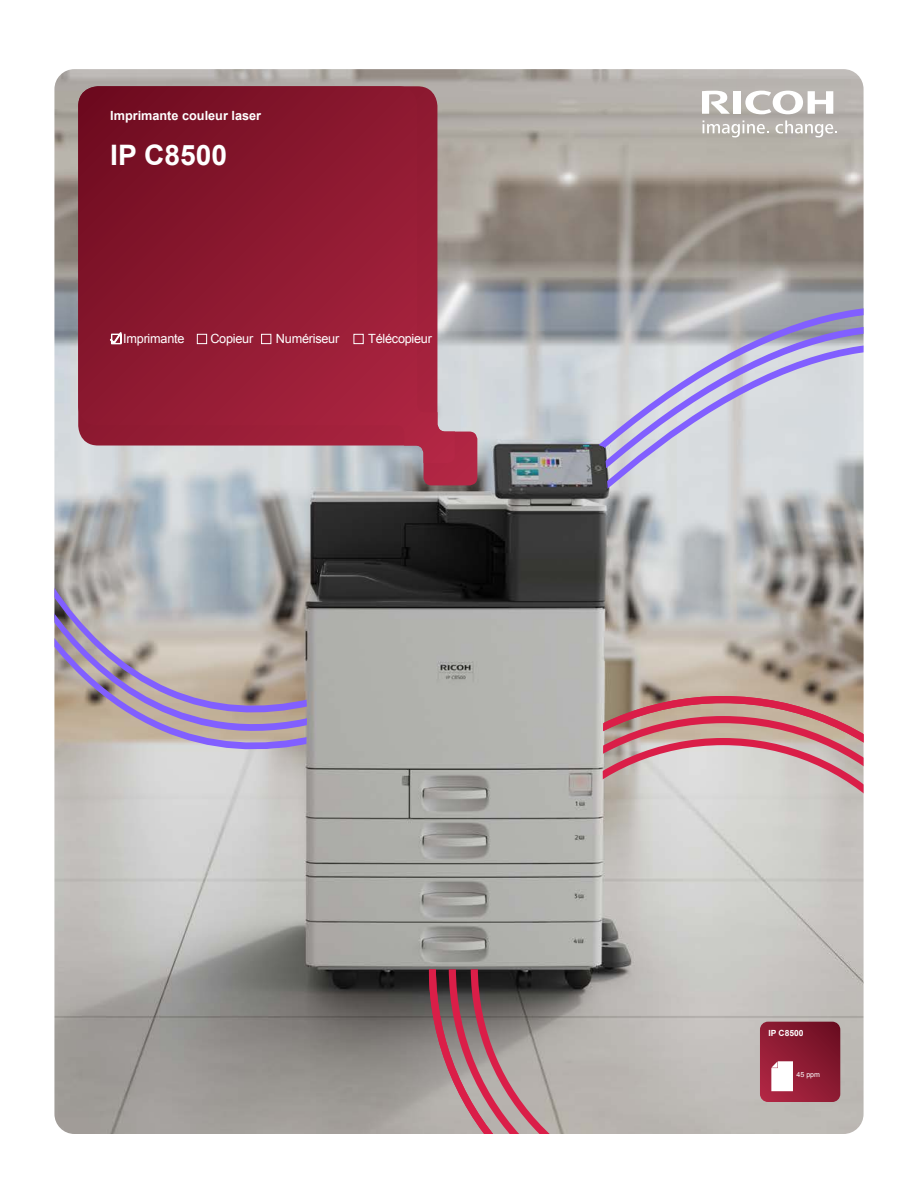
<style>
.page{position:relative;width:918px;height:1188px;background:#fff}
.page>*{position:absolute;margin:0;border:0;box-sizing:border-box;transform-origin:0 0}
.t1{font:700 28.2px "Arial";color:#fff}
.t2{font:12.75px "Arial";letter-spacing:-.02em;color:#fff}
.t3{font:700 12.75px "Arial";color:#fff}
.t4{font:700 8.4px "Arial";color:#fff}
.t5{font:7.05px "Arial";color:#fff}
</style>
<div class="page">
<img style="left:54px;top:69px;width:810px;height:1065px">
<svg style="left:78px;top:86px;width:399px;height:399px;background:#bdaeb2"></svg>
<svg style="left:78px;top:86px;width:377px;height:377px;background:#92283d"></svg>
<svg style="left:745px;top:91px;width:88px;height:23px"></svg>
<div style="left:733px;top:91px;width:8px;height:23px;background:#fff"></div>
<svg style="left:702px;top:91px;width:28px;height:23px"></svg>
<svg style="left:703px;top:120px;width:66px;height:18px"></svg>
<svg style="left:776px;top:120px;width:61px;height:18px"></svg>
<svg style="left:429px;top:969px;width:16px;height:165px;background:#9f7178"></svg>
<svg style="left:445px;top:969px;width:22px;height:165px;background:#9f6771"></svg>
<svg style="left:467px;top:969px;width:135px;height:165px;background:#998183"></svg>
<svg style="left:54px;top:480px;width:253px;height:278px;background:#b0abb3"></svg>
<svg style="left:560px;top:307px;width:304px;height:280px;background:#b5b6c2"></svg>
<svg style="left:602px;top:696px;width:262px;height:16px;background:#bc7976"></svg>
<svg style="left:602px;top:712px;width:262px;height:22px;background:#c87e7e"></svg>
<svg style="left:602px;top:734px;width:262px;height:400px;background:#c6bfbc"></svg>
<svg style="left:110px;top:333px;width:11px;height:11px"></svg>
<svg style="left:760px;top:1022px;width:80px;height:80px;background:#973146"></svg>
<div style="left:197px;top:334px;width:10px;height:10px;border:1px solid #fff"></div>
<div style="left:261px;top:334px;width:10px;height:10px;border:1px solid #fff"></div>
<div style="left:354px;top:334px;width:9px;height:10px;border:1px solid #fff"></div>
<p class="t3" style="left:110px;top:107px;width:152px">Imprimante couleur laser</p>
<h1 class="t1" style="left:110px;top:137px;width:119px">IP C8500</h1>
<p class="t2" style="left:123px;top:330px;width:63px">Imprimante</p>
<p class="t2" style="left:210px;top:330px;width:44px">Copieur</p>
<p class="t2" style="left:276px;top:330px;width:65px">Numériseur</p>
<p class="t2" style="left:368px;top:330px;width:65px">Télécopieur</p>
<p class="t4" style="left:768px;top:1028px;width:37px">IP C8500</p>
<p class="t5" style="left:797px;top:1070px;width:25px">45 ppm</p>
</div>
